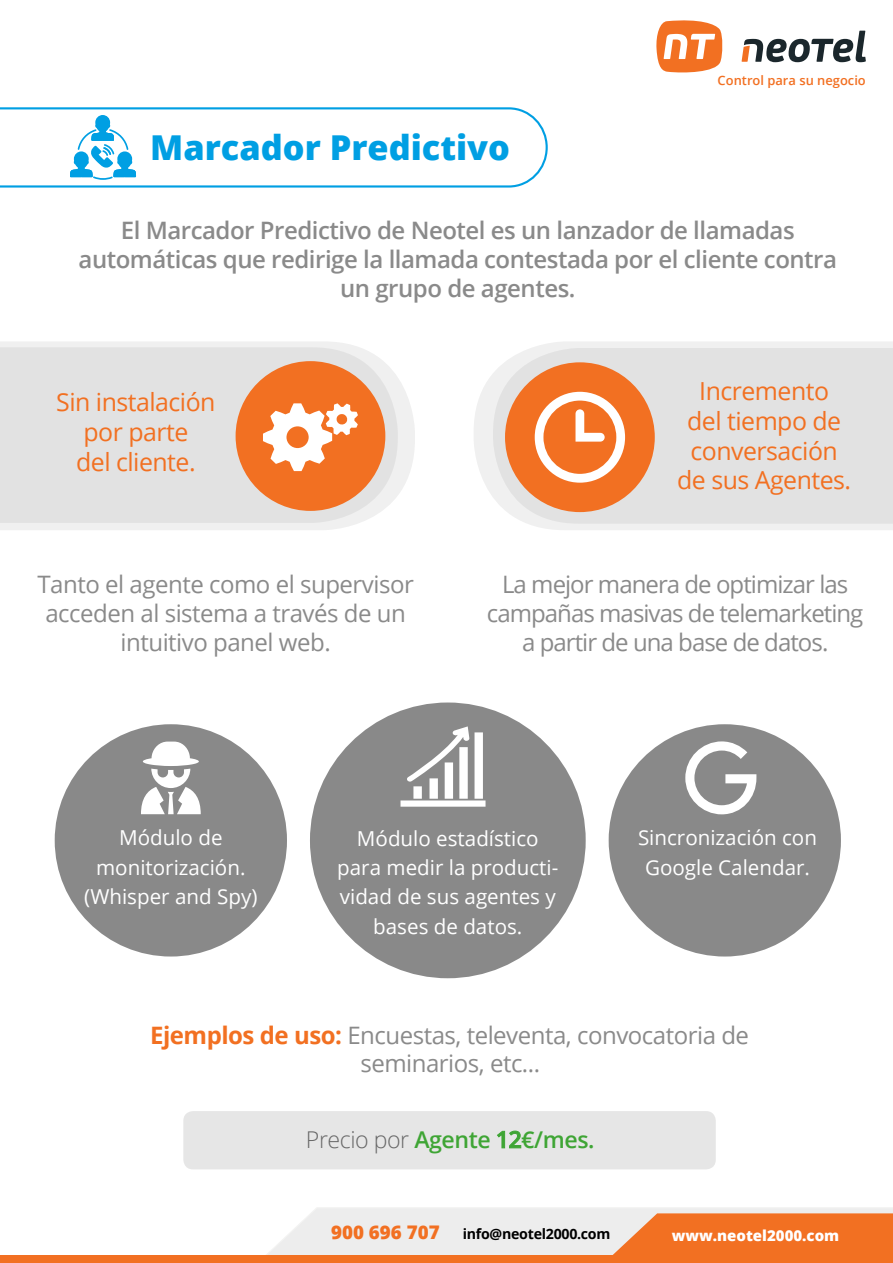
<style>
.page{position:relative;width:893px;height:1263px;background:#fff}
.page>*{position:absolute;margin:0;border:0;box-sizing:border-box;transform-origin:0 0}
.t1{font:800 34.35px "Open Sans";color:#009fe3}
.t2{font:24.9px/29.8px "Open Sans";letter-spacing:-.02em;color:#f27021;text-align:center}
.t3{font:24px/28.8px "Open Sans";letter-spacing:-.02em;color:#8a8a8a;text-align:center}
.t4{font:600 24px/28.8px "Open Sans";letter-spacing:-.02em;color:#8a8a8a;text-align:center}
.t5{font:24px/28.8px "Open Sans";letter-spacing:-.04em;color:#8a8a8a;text-align:center}
.t6{font:600 23.1px "Open Sans";letter-spacing:-.02em;color:#3fa535}
.t7{font:20.55px/29.4px "Open Sans";color:#fff;text-align:center}
.t8{font:800 15px "Open Sans";color:#fff}
.t9{font:700 14.25px "Open Sans";letter-spacing:-.02em;color:#000}
.t10{font:600 12.9px "Open Sans";color:#f27022}
.s1{font-weight:700;color:#f27021}
.s2{font-weight:300;color:#686868}
.s3{font-weight:800;font-size:18.75px;color:#f27022}
</style>
<div class="page">
<svg style="left:656px;top:20px;width:67px;height:53px"></svg>
<svg style="left:742px;top:31px;width:124px;height:31px"></svg>
<svg style="left:474px;top:342px;width:419px;height:188px;fill:#e2e2e2"></svg>
<svg style="left:0;top:342px;width:415px;height:188px;fill:#f0f0f0"></svg>
<div style="left:0;top:347px;width:398px;height:176px;background:#e2e2e2"></div>
<svg style="left:0;top:107px;width:548px;height:81px"></svg>
<div style="left:505px;top:362px;width:150px;height:150px;background:#f27022;border-radius:50%"></div>
<div style="left:236px;top:361px;width:149px;height:150px;background:#f27022;border-radius:50%"></div>
<div style="left:183px;top:1111px;width:533px;height:58px;background:#e6e6e6;border-radius:10px"></div>
<div style="left:310px;top:702px;width:276px;height:276px;background:#898989;border-radius:50%"></div>
<div style="left:55px;top:724px;width:232px;height:232px;background:#898989;border-radius:50%"></div>
<div style="left:609px;top:724px;width:232px;height:232px;background:#898989;border-radius:50%"></div>
<svg style="left:263px;top:403px;width:95px;height:68px"></svg>
<svg style="left:400px;top:726px;width:86px;height:81px"></svg>
<svg style="left:70px;top:115px;width:66px;height:65px"></svg>
<svg style="left:535px;top:392px;width:90px;height:91px"></svg>
<svg style="left:685px;top:741px;width:71px;height:73px"></svg>
<svg style="left:141px;top:741px;width:60px;height:73px"></svg>
<div style="left:0;top:1255px;width:893px;height:8px;background:#f27022"></div>
<svg style="left:266px;top:1207px;width:627px;height:48px;background:#efc1a5"></svg>
<h1 class="t1" style="left:150px;top:122px;width:361px">Marcador Predictivo</h1>
<p class="t10" style="left:718px;top:71px;width:150px">Control para su negocio</p>
<p class="t4" style="left:79px;top:216px;width:760px">El Marcador Predictivo de Neotel es un lanzador de llamadas automáticas que redirige la llamada contestada por el cliente contra un grupo de agentes.</p>
<p class="t2" style="left:56px;top:386px;width:161px">Sin instalación por parte<br>del cliente.</p>
<p class="t2" style="left:677px;top:375px;width:175px">Incremento<br>del tiempo de conversación de sus Agentes.</p>
<p class="t3" style="left:37px;top:570px;width:378px">Tanto el agente como el supervisor acceden al sistema a través de un intuitivo panel web.</p>
<p class="t5" style="left:487px;top:570px;width:378px">La mejor manera de optimizar las campañas masivas de telemarketing a partir de una base de datos.</p>
<p class="t7" style="left:84px;top:822px;width:175px">Módulo de monitorización. (Whisper and Spy)</p>
<p class="t7" style="left:638px;top:822px;width:181px">Sincronización con<br>Google Calendar.</p>
<p class="t7" style="left:337px;top:823px;width:223px">Módulo estadístico para medir la producti&shy;vidad de sus agentes y bases de datos.</p>
<p class="t3" style="left:150px;top:1020px;width:600px"><span class="s1">Ejemplos de uso:</span> Encuestas, televenta, convocatoria de seminarios, etc...</p>
<p class="t6" style="left:306px;top:1123px;width:290px"><span class="s2">Precio por</span> Agente 12€/mes.</p>
<p class="t9" style="left:331px;top:1224px;width:281px"><span class="s3">900 696 707</span> info@neotel2000.com</p>
<p class="t8" style="left:672px;top:1224px;width:169px">www.neotel2000.com</p>
</div>
